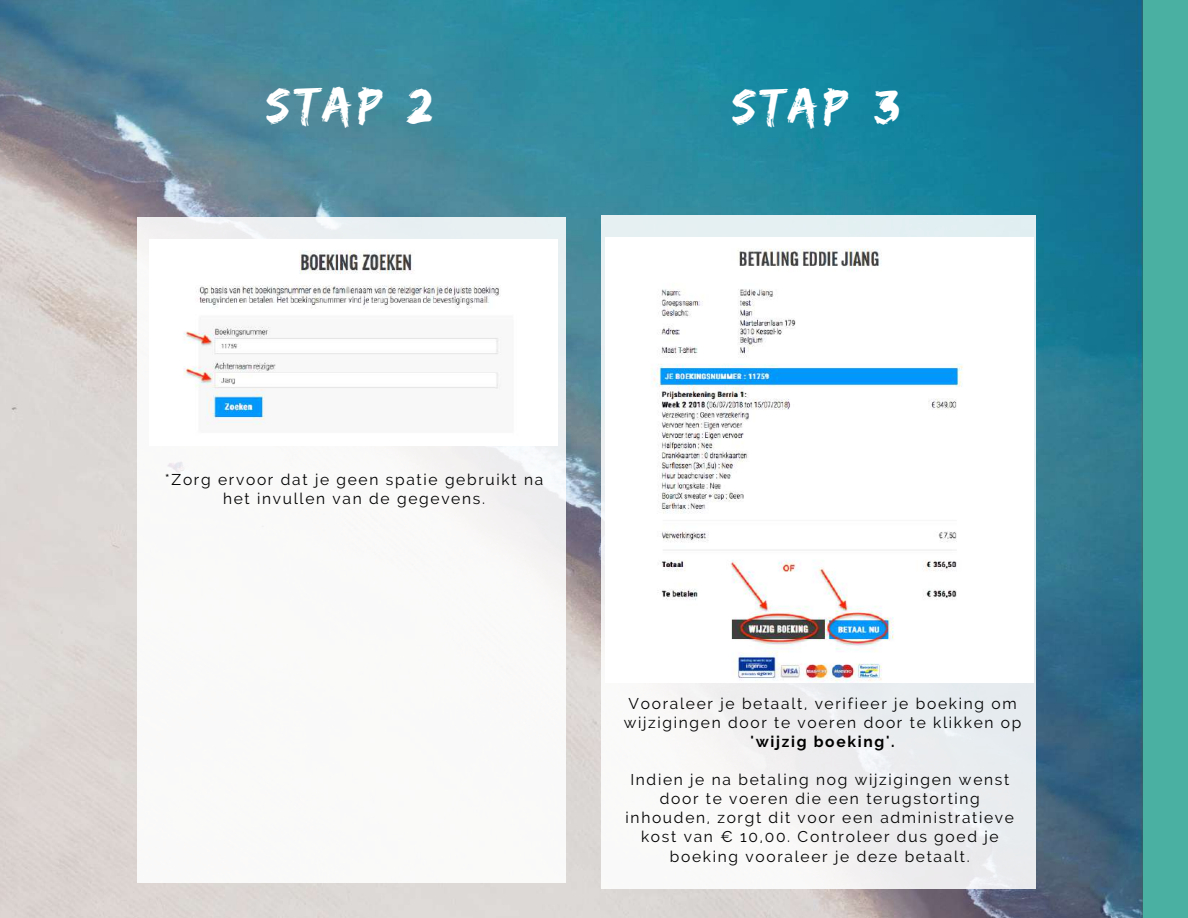
<style>
.page{position:relative;width:1188px;height:918px;background:#fff}
.page>*{position:absolute;margin:0;border:0;box-sizing:border-box;transform-origin:0 0}
.t1{font:49.8px "Edo SZ";letter-spacing:.11em;color:#fff}
.t2{font:15.6px/19.2px "Raleway";letter-spacing:.11em;color:#000;text-align:center}
.t3{font:700 15.6px "Raleway";letter-spacing:.11em;color:#000}
</style>
<div class="page">
<img style="left:0;top:0;width:1188px;height:918px">
<div style="left:137px;top:217px;width:429px;height:666px;background:#fff"></div>
<div style="left:602px;top:215px;width:434px;height:674px;background:#eeeff2"></div>
<img style="left:183px;top:250px;width:318px;height:175px">
<img style="left:605px;top:237px;width:429px;height:446px">
<h1 class="t1" style="left:266px;top:76px;width:167px">STAP 2</h1>
<h1 class="t1" style="left:732px;top:77px;width:169px">STAP 3</h1>
<p class="t2" style="left:165px;top:470px;width:380px">*Zorg ervoor dat je geen spatie gebruikt na het invullen van de gegevens.</p>
<p class="t2" style="left:624px;top:693px;width:399px">Vooraleer je betaalt, verifieer je boeking om wijzigingen door te voeren door te klikken op</p>
<p class="t3" style="left:751px;top:732px;width:146px">'wijzig boeking'.</p>
<p class="t2" style="left:626px;top:770px;width:390px">Indien je na betaling nog wijzigingen wenst door te voeren die een terugstorting inhouden, zorgt dit voor een administratieve kost van € 10,00. Controleer dus goed je boeking vooraleer je deze betaalt.</p>
</div>
